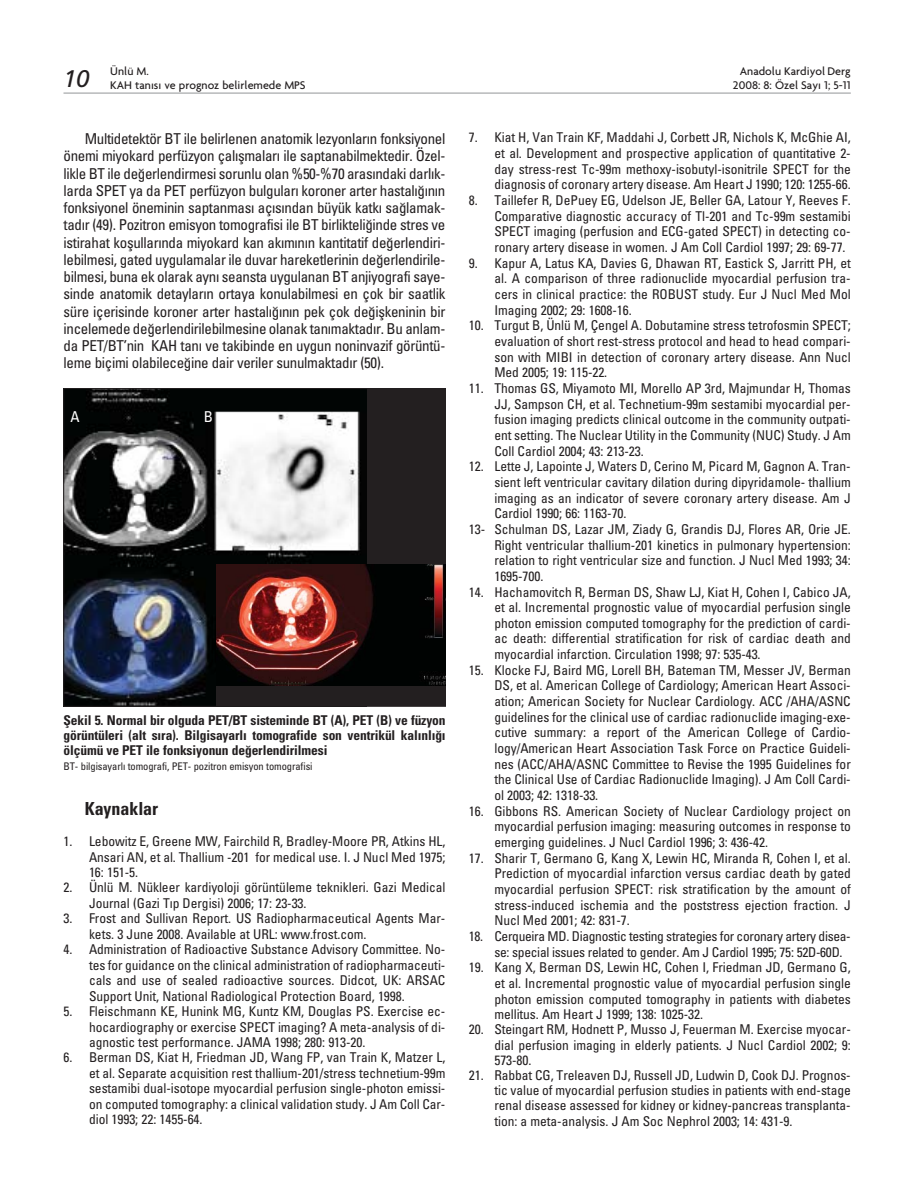
<style>
.page{position:relative;width:915px;height:1191px;background:#fff}
.page>*{position:absolute;margin:0;border:0;box-sizing:border-box;transform-origin:0 0}
.t1{font:italic 24px "Frutiger";color:#231f20}
.t2{font:700 condensed 18px "Univers";letter-spacing:-.005em;color:#231f20}
.t3{font:condensed 15px/17.2px "Univers";letter-spacing:-.02em;color:#231f20;text-align:justify}
.t4{font:condensed 15px "Univers";color:#fff}
.t5{font:condensed 13.5px/15.6px "Univers";letter-spacing:-.005em;color:#231f20;text-align:justify}
.t6{font:700 condensed 13.5px/15px "Univers";letter-spacing:-.01em;color:#231f20;text-align:justify}
.t7{font:500 12px/13.5px "Firma";color:#231f20}
.t8{font:condensed 10.5px "Univers";letter-spacing:-.01em;color:#231f20}
</style>
<div class="page">
<div style="left:64px;top:389px;width:381px;height:317px;background:#231f20"></div>
<img style="left:65px;top:390px;width:301px;height:314px">
<div style="left:216px;top:565px;width:229px;height:141px;background:#231f20"></div>
<img style="left:216px;top:565px;width:229px;height:121px">
<hr style="left:63px;top:93px;width:787px;height:1px;background:#939598">
<p class="t7" style="left:110px;top:66px;width:197px">Ünlü M.<br>KAH tan›s› ve prognoz belirlemede MPS</p>
<p class="t7" style="left:739px;top:66px;width:112px">Anadolu Kardiyol Derg</p>
<h1 class="t1" style="left:63px;top:69px;width:27px">10</h1>
<p class="t7" style="left:732px;top:79px;width:119px">2008: 8: Özel Say› 1; 5-11</p>
<p class="t3" style="left:63px;top:131px;width:383px;text-indent:21px">Multidetektör BT ile belirlenen anatomik lezyonlar›n fonksiyonel önemi miyokard perfüzyon çal›flmalar› ile saptanabilmektedir. Özel&shy;likle BT ile de¤erlendirmesi sorunlu olan %50-%70 aras›ndaki darl›k&shy;larda SPET ya da PET perfüzyon bulgular› koroner arter hastal›¤›n›n fonksiyonel öneminin saptanmas› aç›s›ndan büyük katk› sa¤lamak&shy;tad›r (49). Pozitron emisyon tomografisi ile BT birlikteli¤inde stres ve istirahat koflullar›nda miyokard kan ak›m›n›n kantitatif de¤erlendiri&shy;lebilmesi, gated uygulamalar ile duvar hareketlerinin de¤erlendirile&shy;bilmesi, buna ek olarak ayn› seansta uygulanan BT anjiyografi saye&shy;sinde anatomik detaylar›n ortaya konulabilmesi en çok bir saatlik süre içerisinde koroner arter hastal›¤›n›n pek çok de¤iflkeninin bir incelemede de¤erlendirilebilmesine olanak tan›maktad›r. Bu anlam&shy;da PET/BT’nin KAH tan› ve takibinde en uygun noninvazif görüntü&shy;leme biçimi olabilece¤ine dair veriler sunulmaktad›r (50).</p>
<p class="t4" style="left:71px;top:411px;width:11px">A</p>
<p class="t4" style="left:204px;top:411px;width:11px">B</p>
<p class="t6" style="left:63px;top:714px;width:383px">fiekil 5. Normal bir olguda PET/BT sisteminde BT (A), PET (B) ve füzyon görüntüleri (alt s›ra). Bilgisayarl› tomografide son ventrikül kal›nl›¤› ölçümü ve PET ile fonksiyonun de¤erlendirilmesi</p>
<p class="t8" style="left:63px;top:762px;width:250px">BT- bilgisayarl› tomografi, PET- pozitron emisyon tomografisi</p>
<h2 class="t2" style="left:85px;top:802px;width:75px">Kaynaklar</h2>
<p class="t5" style="left:89px;top:834px;width:358px;text-indent:-26px">1. Lebowitz E, Greene MW, Fairchild R, Bradley-Moore PR, Atkins HL, Ansari AN, et al. Thallium -201 for medical use. I. J Nucl Med 1975; 16: 151-5.</p>
<p class="t5" style="left:89px;top:881px;width:358px;text-indent:-26px">2. Ünlü M. Nükleer kardiyoloji görüntüleme teknikleri. Gazi Medical<br>Journal (Gazi T›p Dergisi) 2006; 17: 23-33.</p>
<p class="t5" style="left:89px;top:912px;width:358px;text-indent:-26px">3. Frost and Sullivan Report. US Radiopharmaceutical Agents Mar&shy;kets. 3 June 2008. Available at URL: www.frost.com.</p>
<p class="t5" style="left:89px;top:943px;width:358px;text-indent:-26px">4. Administration of Radioactive Substance Advisory Committee. No&shy;tes for guidance on the clinical administration of radiopharmaceuti&shy;cals and use of sealed radioactive sources. Didcot, UK: ARSAC Support Unit, National Radiological Protection Board, 1998.</p>
<p class="t5" style="left:89px;top:1004px;width:358px;text-indent:-26px">5. Fleischmann KE, Hunink MG, Kuntz KM, Douglas PS. Exercise ec&shy;hocardiography or exercise SPECT imaging? A meta-analysis of di&shy;agnostic test performance. JAMA 1998; 280: 913-20.</p>
<p class="t5" style="left:89px;top:1051px;width:358px;text-indent:-26px">6. Berman DS, Kiat H, Friedman JD, Wang FP, van Train K, Matzer L, et al. Separate acquisition rest thallium-201/stress technetium-99m sestamibi dual-isotope myocardial perfusion single-photon emissi&shy;on computed tomography: a clinical validation study. J Am Coll Car&shy;diol 1993; 22: 1455-64.</p>
<p class="t5" style="left:494px;top:131px;width:358px;text-indent:-26px">7. Kiat H, Van Train KF, Maddahi J, Corbett JR, Nichols K, McGhie AI, et al. Development and prospective application of quantitative 2- day stress-rest Tc-99m methoxy-isobutyl-isonitrile SPECT for the diagnosis of coronary artery disease. Am Heart J 1990; 120: 1255-66.</p>
<p class="t5" style="left:494px;top:194px;width:358px;text-indent:-26px">8. Taillefer R, DePuey EG, Udelson JE, Beller GA, Latour Y, Reeves F.<br>Comparative diagnostic accuracy of Tl-201 and Tc-99m sestamibi SPECT imaging (perfusion and ECG-gated SPECT) in detecting co&shy;ronary artery disease in women. J Am Coll Cardiol 1997; 29: 69-77.</p>
<p class="t5" style="left:494px;top:256px;width:358px;text-indent:-26px">9. Kapur A, Latus KA, Davies G, Dhawan RT, Eastick S, Jarritt PH, et al. A comparison of three radionuclide myocardial perfusion tra&shy;cers in clinical practice: the ROBUST study. Eur J Nucl Med Mol Imaging 2002; 29: 1608-16.</p>
<p class="t5" style="left:494px;top:319px;width:358px;text-indent:-26px">10. Turgut B, Ünlü M, Çengel A. Dobutamine stress tetrofosmin SPECT; evaluation of short rest-stress protocol and head to head compari&shy;son with MIBI in detection of coronary artery disease. Ann Nucl Med 2005; 19: 115-22.</p>
<p class="t5" style="left:494px;top:381px;width:358px;text-indent:-26px">11. Thomas GS, Miyamoto MI, Morello AP 3rd, Majmundar H, Thomas JJ, Sampson CH, et al. Technetium-99m sestamibi myocardial per&shy;fusion imaging predicts clinical outcome in the community outpati&shy;ent setting. The Nuclear Utility in the Community (NUC) Study. J Am Coll Cardiol 2004; 43: 213-23.</p>
<p class="t5" style="left:468px;top:460px;width:383px">12. Lette J, Lapointe J, Waters D, Cerino M, Picard M, Gagnon A. Tran-</p>
<p class="t5" style="left:494px;top:475px;width:358px">sient left ventricular cavitary dilation during dipyridamole- thallium</p>
<p class="t5" style="left:494px;top:491px;width:358px">imaging as an indicator of severe coronary artery disease. Am J</p>
<p class="t5" style="left:494px;top:507px;width:134px">Cardiol 1990; 66: 1163-70.</p>
<p class="t5" style="left:468px;top:522px;width:383px">13- Schulman DS, Lazar JM, Ziady G, Grandis DJ, Flores AR, Orie JE.</p>
<p class="t5" style="left:494px;top:538px;width:358px">Right ventricular thallium-201 kinetics in pulmonary hypertension:</p>
<p class="t5" style="left:494px;top:554px;width:358px">relation to right ventricular size and function. J Nucl Med 1993; 34:</p>
<p class="t5" style="left:494px;top:569px;width:50px">1695-700.</p>
<p class="t5" style="left:494px;top:585px;width:358px;text-indent:-26px">14. Hachamovitch R, Berman DS, Shaw LJ, Kiat H, Cohen I, Cabico JA, et al. Incremental prognostic value of myocardial perfusion single photon emission computed tomography for the prediction of cardi&shy;ac death: differential stratification for risk of cardiac death and myocardial infarction. Circulation 1998; 97: 535-43.</p>
<p class="t5" style="left:494px;top:663px;width:358px;text-indent:-26px">15. Klocke FJ, Baird MG, Lorell BH, Bateman TM, Messer JV, Berman DS, et al. American College of Cardiology; American Heart Associ&shy;ation; American Society for Nuclear Cardiology. ACC /AHA/ASNC guidelines for the clinical use of cardiac radionuclide imaging-exe&shy;cutive summary: a report of the American College of Cardio&shy;logy/American Heart Association Task Force on Practice Guideli&shy;nes (ACC/AHA/ASNC Committee to Revise the 1995 Guidelines for the Clinical Use of Cardiac Radionuclide Imaging). J Am Coll Cardi&shy;ol 2003; 42: 1318-33.</p>
<p class="t5" style="left:494px;top:804px;width:358px;text-indent:-26px">16. Gibbons RS. American Society of Nuclear Cardiology project on myocardial perfusion imaging: measuring outcomes in response to emerging guidelines. J Nucl Cardiol 1996; 3: 436-42.</p>
<p class="t5" style="left:494px;top:851px;width:358px;text-indent:-26px">17. Sharir T, Germano G, Kang X, Lewin HC, Miranda R, Cohen I, et al.<br>Prediction of myocardial infarction versus cardiac death by gated myocardial perfusion SPECT: risk stratification by the amount of stress-induced ischemia and the poststress ejection fraction. J Nucl Med 2001; 42: 831-7.</p>
<p class="t5" style="left:494px;top:929px;width:358px;text-indent:-26px">18. Cerqueira MD. Diagnostic testing strategies for coronary artery disea&shy;se: special issues related to gender. Am J Cardiol 1995; 75: 52D-60D.</p>
<p class="t5" style="left:494px;top:961px;width:358px;text-indent:-26px">19. Kang X, Berman DS, Lewin HC, Cohen I, Friedman JD, Germano G, et al. Incremental prognostic value of myocardial perfusion single photon emission computed tomography in patients with diabetes mellitus. Am Heart J 1999; 138: 1025-32.</p>
<p class="t5" style="left:494px;top:1023px;width:358px;line-height:15.1px;text-indent:-26px">20. Steingart RM, Hodnett P, Musso J, Feuerman M. Exercise myocar&shy;dial perfusion imaging in elderly patients. J Nucl Cardiol 2002; 9:<br>573-80.</p>
<p class="t5" style="left:494px;top:1068px;width:358px;line-height:15.1px;text-indent:-26px">21. Rabbat CG, Treleaven DJ, Russell JD, Ludwin D, Cook DJ. Prognos&shy;tic value of myocardial perfusion studies in patients with end-stage renal disease assessed for kidney or kidney-pancreas transplanta&shy;tion: a meta-analysis. J Am Soc Nephrol 2003; 14: 431-9.</p>
</div>
